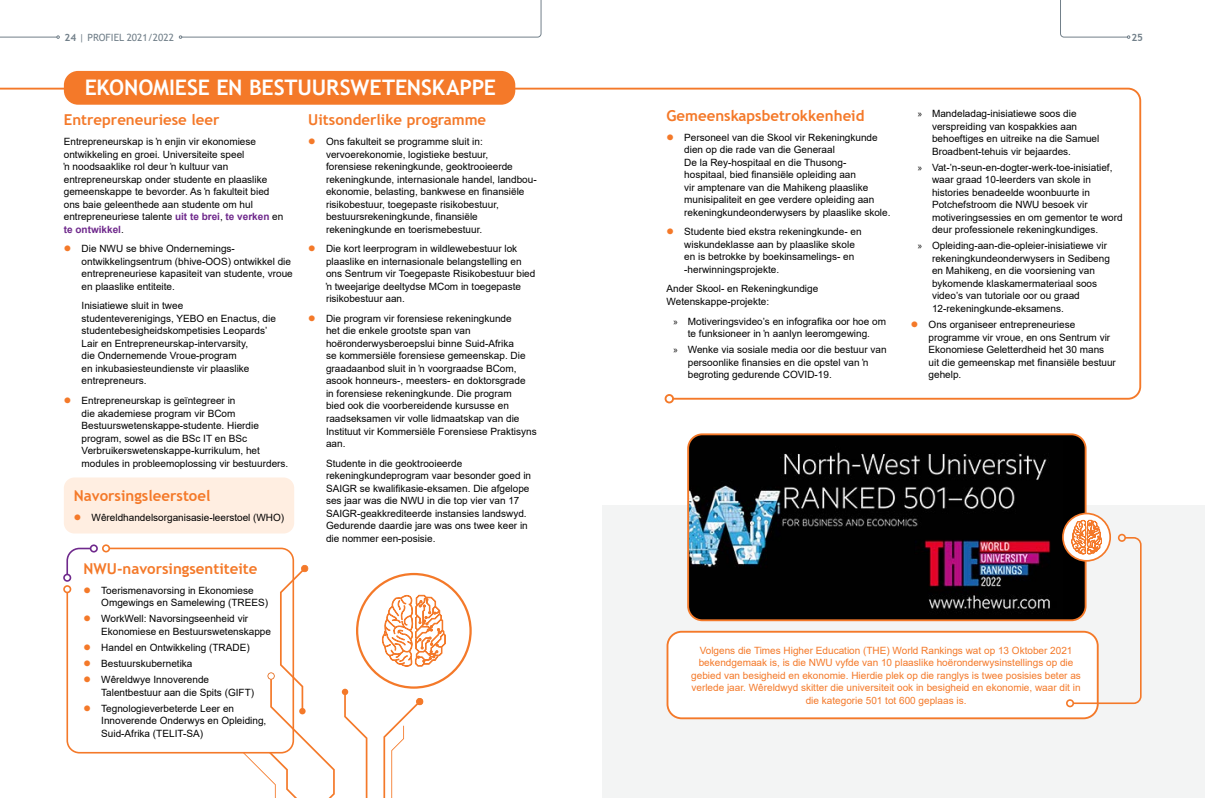
<style>
.page{position:relative;width:1205px;height:798px;background:#fff}
.page>*{position:absolute;margin:0;border:0;box-sizing:border-box;transform-origin:0 0}
.t1{font:700 21.38px "Trebuchet MS";letter-spacing:-.005em;color:#fff}
.t2{font:700 15px "Trebuchet MS";color:#f47929}
.t3{font:10px/12.5px "Arial";color:#000}
.t4{font:10px/12.5px "Arial";color:#f47929;text-align:center}
.t5{font:10px "Trebuchet MS";color:#72808a}
.t6{font:700 10px "Trebuchet MS";color:#72808a}
.s1{font-weight:700}
.s2{font-weight:700;color:#6f298c}
.s3{font-family:"Myriad Pro"}
</style>
<div class="page">
<svg style="left:0;top:87px;width:1142px;height:313px"></svg>
<div style="left:664px;top:394px;width:10px;height:9px;border:2px solid #f47929;border-radius:50%"></div>
<div style="left:64px;top:71px;width:451px;height:34px;background:#f47929;border-radius:14px"></div>
<div style="left:64px;top:477px;width:230px;height:56px;background:#ffeee1;border-radius:11px"></div>
<div style="left:90px;top:544px;width:8px;height:8px;border:2px solid #6f298c;border-radius:50%"></div>
<div style="left:63px;top:573px;width:8px;height:8px;border:2px solid #6f298c;border-radius:50%"></div>
<svg style="left:66px;top:546px;width:229px;height:208px"></svg>
<div style="left:102px;top:544px;width:8px;height:8px;border:2px solid #f47929;border-radius:50%"></div>
<div style="left:63px;top:585px;width:8px;height:8px;border:2px solid #f47929;border-radius:50%"></div>
<svg style="left:383px;top:698px;width:41px;height:99px"></svg>
<svg style="left:342px;top:688px;width:25px;height:109px"></svg>
<svg style="left:237px;top:564px;width:98px;height:233px"></svg>
<svg style="left:299px;top:707px;width:7px;height:7px"></svg>
<div style="left:356px;top:572px;width:116px;height:116px;border:2px solid #f47929;border-radius:50%"></div>
<svg style="left:382px;top:594px;width:64px;height:72px"></svg>
<div style="left:602px;top:505px;width:603px;height:292px;background:#f3f4f4"></div>
<div style="left:688px;top:434px;width:397px;height:186px;background:#000;border-radius:14px"></div>
<img style="left:690px;top:436px;width:373px;height:184px">
<div style="left:687px;top:433px;width:399px;height:188px;border:2px solid #f47929;border-radius:14px"></div>
<div style="left:667px;top:631px;width:430px;height:87px;background:#fff;border-radius:14px"></div>
<div style="left:666px;top:630px;width:432px;height:89px;border:2px solid #f47929;border-radius:14px"></div>
<div style="left:1066px;top:699px;width:8px;height:8px;border:2px solid #f47929;border-radius:50%"></div>
<svg style="left:1063px;top:513px;width:47px;height:47px"></svg>
<div style="left:1062px;top:512px;width:49px;height:49px;border:2px solid #f47929;border-radius:50%"></div>
<svg style="left:1071px;top:520px;width:71px;height:184px"></svg>
<svg style="left:1060px;top:0;width:70px;height:39px"></svg>
<hr style="left:0;top:37px;width:57px;height:1px;background:#72808a">
<svg style="left:179px;top:0;width:363px;height:39px"></svg>
<svg style="left:65px;top:245px;width:5px;height:6px"></svg>
<svg style="left:65px;top:397px;width:5px;height:3px"></svg>
<svg style="left:84px;top:587px;width:6px;height:6px"></svg>
<svg style="left:84px;top:615px;width:6px;height:6px"></svg>
<svg style="left:84px;top:644px;width:6px;height:6px"></svg>
<svg style="left:84px;top:660px;width:6px;height:6px"></svg>
<svg style="left:84px;top:676px;width:6px;height:6px"></svg>
<svg style="left:84px;top:704px;width:6px;height:6px"></svg>
<svg style="left:309px;top:138px;width:6px;height:6px"></svg>
<svg style="left:309px;top:245px;width:6px;height:6px"></svg>
<svg style="left:309px;top:315px;width:6px;height:6px"></svg>
<svg style="left:667px;top:134px;width:6px;height:6px"></svg>
<svg style="left:667px;top:228px;width:6px;height:6px"></svg>
<svg style="left:911px;top:321px;width:6px;height:6px"></svg>
<p class="t5" style="left:65px;top:31px;width:111px"><span class="s1">24</span> | PROFIEL 2021/2022</p>
<p class="t6" style="left:1131px;top:31px;width:13px">25</p>
<h1 class="t1" style="left:85px;top:74px;width:413px">EKONOMIESE EN BESTUURSWETENSKAPPE</h1>
<h2 class="t2" style="left:64px;top:111px;width:157px">Entrepreneuriese leer</h2>
<p class="t3" style="left:64px;top:135px;width:221px">Entrepreneurskap is ŉ enjin vir ekonomiese ontwikkeling en groei. Universiteite speel<br>ŉ noodsaaklike rol deur ŉ kultuur van entrepreneurskap onder studente en plaaslike gemeenskappe te bevorder. As ŉ fakulteit bied ons baie geleenthede aan studente om hul entrepreneuriese talente <span class="s2">uit te brei</span>, <span class="s2">te verken</span> en <span class="s2">te ontwikkel</span>.</p>
<p class="t3" style="left:82px;top:242px;width:213px">Die NWU se bhive Ondernemings&shy;ontwikkelingsentrum (bhive-OOS) ontwikkel die entrepreneuriese kapasiteit van studente, vroue en plaaslike entiteite.</p>
<p class="t3" style="left:82px;top:299px;width:196px">Inisiatiewe sluit in twee studenteverenigings, YEBO en Enactus, die studentebesigheidskompetisies Leopards’ Lair en Entrepreneurskap-intervarsity,<br>die Ondernemende Vroue-program<br>en inkubasiesteundienste vir plaaslike entrepreneurs.</p>
<p class="t3" style="left:82px;top:394px;width:208px">Entrepreneurskap is geïntegreer in<br>die akademiese program vir BCom Bestuurswetenskappe-studente. Hierdie program, sowel as die BSc IT en BSc Verbruikerswetenskappe-kurrikulum, het modules in probleemoplossing vir bestuurders.</p>
<h2 class="t2" style="left:308px;top:111px;width:179px">Uitsonderlike programme</h2>
<p class="t3" style="left:326px;top:135px;width:212px">Ons fakulteit se programme sluit in: vervoerekonomie, logistieke bestuur, forensiese rekeningkunde, geoktrooieerde rekeningkunde, internasionale handel, landbou&shy;ekonomie, belasting, bankwese en finansiële risikobestuur, toegepaste risikobestuur, bestuursrekeningkunde, finansiële rekeningkunde en toerismebestuur.</p>
<p class="t3" style="left:326px;top:242px;width:211px">Die kort leerprogram in wildlewebestuur lok plaaslike en internasionale belangstelling en ons Sentrum vir Toegepaste Risikobestuur bied ŉ tweejarige deeltydse MCom in toegepaste risikobestuur aan.</p>
<p class="t3" style="left:326px;top:312px;width:212px">Die program vir forensiese rekeningkunde<br>het die enkele grootste span van hoëronderwysberoepslui binne Suid-Afrika<br>se kommersiële forensiese gemeenskap. Die graadaanbod sluit in ŉ voorgraadse BCom, asook honneurs-, meesters- en doktorsgrade<br>in forensiese rekeningkunde. Die program<br>bied ook die voorbereidende kursusse en raadseksamen vir volle lidmaatskap van die Instituut vir Kommersiële Forensiese Praktisyns aan.</p>
<p class="t3" style="left:326px;top:456px;width:207px">Studente in die geoktrooieerde rekeningkundeprogram vaar besonder goed in SAIGR se kwalifikasie-eksamen. Die afgelope ses jaar was die NWU in die top vier van 17<br>SAIGR-geakkrediteerde instansies landswyd.<br>Gedurende daardie jare was ons twee keer in die nommer een-posisie.</p>
<h2 class="t2" style="left:74px;top:486px;width:138px">Navorsingsleerstoel</h2>
<p class="t3" style="left:92px;top:511px;width:194px">Wêreldhandelsorganisasie-leerstoel (WHO)</p>
<h2 class="t2" style="left:84px;top:559px;width:175px">NWU-navorsingsentiteite</h2>
<p class="t3" style="left:101px;top:584px;width:168px">Toerismenavorsing in Ekonomiese<br>Omgewings en Samelewing (TREES)</p>
<p class="t3" style="left:101px;top:612px;width:171px">WorkWell: Navorsingseenheid vir<br>Ekonomiese en Bestuurswetenskappe</p>
<p class="t3" style="left:101px;top:639px;width:150px;line-height:16px">Handel en Ontwikkeling (TRADE)<br>Bestuurskubernetika<br>Wêreldwye Innoverende</p>
<p class="t3" style="left:101px;top:683px;width:154px;line-height:16px">Talentbestuur aan die Spits (GIFT)<br>Tegnologieverbeterde Leer en</p>
<p class="t3" style="left:101px;top:714px;width:167px">Innoverende Onderwys en Opleiding,<br>Suid-Afrika (TELIT-SA)</p>
<h2 class="t2" style="left:666px;top:106px;width:199px">Gemeenskapsbetrokkenheid</h2>
<p class="t3" style="left:684px;top:131px;width:208px">Personeel van die Skool vir Rekeningkunde dien op die rade van die Generaal<br>De la Rey-hospitaal en die Thusong&shy;hospitaal, bied finansiële opleiding aan<br>vir amptenare van die Mahikeng plaaslike munisipaliteit en gee verdere opleiding aan rekeningkundeonderwysers by plaaslike skole.</p>
<p class="t3" style="left:684px;top:225px;width:179px">Studente bied ekstra rekeningkunde- en wiskundeklasse aan by plaaslike skole en is betrokke by boekinsamelings- en -herwinningsprojekte.</p>
<p class="t3" style="left:666px;top:282px;width:153px">Ander Skool- en Rekeningkundige<br>Wetenskappe-projekte:</p>
<p class="t3" style="left:673px;top:314px;width:214px;text-align:center"><span class="s3">»</span> Motiveringsvideo’s en infografika oor hoe om te funksioneer in ŉ aanlyn leeromgewing.</p>
<p class="t3" style="left:688px;top:343px;width:200px;text-indent:-14px"><span class="s3">»</span> Wenke via sosiale media oor die bestuur van persoonlike finansies en die opstel van ŉ begroting gedurende COVID-19.</p>
<p class="t3" style="left:932px;top:107px;width:169px;text-indent:-14px"><span class="s3">»</span> Mandeladag-inisiatiewe soos die verspreiding van kospakkies aan behoeftiges en uitreike na die Samuel Broadbent-tehuis vir bejaardes.</p>
<p class="t3" style="left:932px;top:161px;width:192px;text-indent:-14px"><span class="s3">»</span> Vat-’n-seun-en-dogter-werk-toe-inisiatief, waar graad 10-leerders van skole in histories benadeelde woonbuurte in Potchefstroom die NWU besoek vir motiveringsessies en om gementor te word deur professionele rekeningkundiges.</p>
<p class="t3" style="left:932px;top:239px;width:179px;text-indent:-14px"><span class="s3">»</span> Opleiding-aan-die-opleier-inisiatiewe vir rekeningkundeonderwysers in Sedibeng en Mahikeng, en die voorsiening van bykomende klaskamermateriaal soos video’s van tutoriale oor ou graad 12-rekeningkunde-eksamens.</p>
<p class="t3" style="left:928px;top:318px;width:189px">Ons organiseer entrepreneuriese programme vir vroue, en ons Sentrum vir<br>Ekonomiese Geletterdheid het 30 mans uit die gemeenskap met finansiële bestuur gehelp.</p>
<p class="t4" style="left:691px;top:643px;width:391px">Volgens die Times Higher Education (THE) World Rankings wat op 13 Oktober 2021 bekendgemaak is, is die NWU vyfde van 10 plaaslike hoëronderwysinstellings op die gebied van besigheid en ekonomie. Hierdie plek op die ranglys is twee posisies beter as verlede jaar. Wêreldwyd skitter die universiteit ook in besigheid en ekonomie, waar dit in die kategorie 501 tot 600 geplaas is.</p>
</div>
